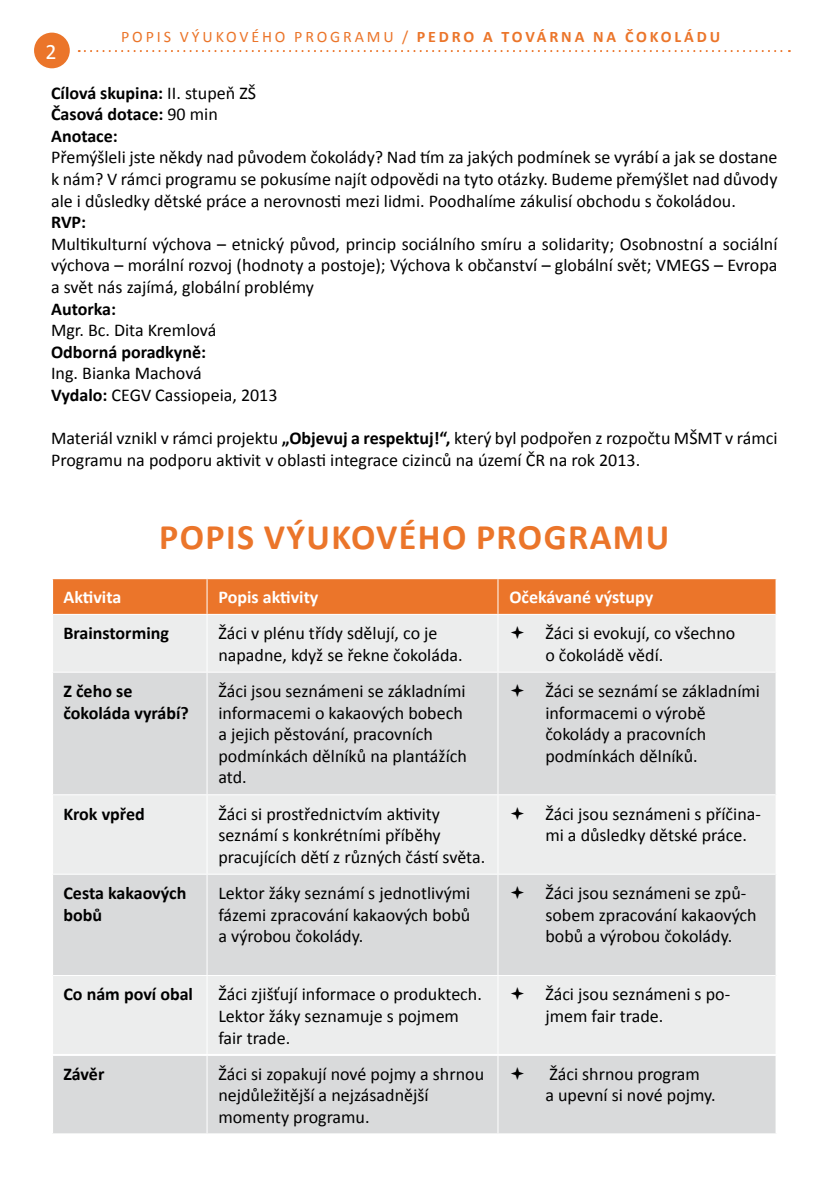
<style>
.page{position:relative;width:840px;height:1191px;background:#fff}
.page>*{position:absolute;margin:0;border:0;box-sizing:border-box;transform-origin:0 0}
.t1{font:700 36px "Calibri";letter-spacing:.04em;color:#eb752a}
.t2{font:22px "Calibri";color:#fff}
.t3{font:18px/21.6px "Calibri";color:#000}
.t4{font:700 18px/21.6px "Calibri";color:#000}
.t5{font:700 18px "Calibri";letter-spacing:-.005em;color:#fff}
.t6{font:16px "Calibri";letter-spacing:.18em;color:#eb752a}
.s1{font-weight:700}
.s2{font-weight:400}
</style>
<div class="page">
<svg style="left:79px;top:50px;width:710px;height:2px"></svg>
<div style="left:34px;top:33px;width:36px;height:35px;background:#eb752a;border-radius:50%"></div>
<div style="left:53px;top:579px;width:722px;height:35px;background:#eb752a"></div>
<div style="left:53px;top:615px;width:722px;height:56px;background:#eceded"></div>
<svg style="left:53px;top:672px;width:722px;height:461px;background:#dfe0e1"></svg>
<hr style="left:51px;top:1054px;width:156px;height:2px;background:#fff">
<hr style="left:207px;top:1054px;width:290px;height:2px;background:#fff">
<hr style="left:497px;top:1054px;width:280px;height:2px;background:#fff">
<hr style="left:206px;top:579px;width:1px;height:35px;background:#fff">
<hr style="left:497px;top:579px;width:1px;height:35px;background:#fff">
<hr style="left:206px;top:615px;width:1px;height:56px;background:#fff">
<hr style="left:497px;top:615px;width:1px;height:56px;background:#fff">
<hr style="left:206px;top:672px;width:1px;height:122px;background:#fff">
<hr style="left:497px;top:672px;width:1px;height:122px;background:#fff">
<hr style="left:53px;top:794px;width:154px;height:1px;background:#fff">
<hr style="left:207px;top:794px;width:290px;height:1px;background:#fff">
<hr style="left:206px;top:795px;width:1px;height:78px;background:#fff">
<hr style="left:497px;top:794px;width:278px;height:1px;background:#fff">
<hr style="left:497px;top:795px;width:1px;height:78px;background:#fff">
<hr style="left:53px;top:873px;width:154px;height:1px;background:#fff">
<hr style="left:207px;top:873px;width:290px;height:1px;background:#fff">
<hr style="left:206px;top:874px;width:1px;height:101px;background:#fff">
<hr style="left:497px;top:873px;width:278px;height:1px;background:#fff">
<hr style="left:497px;top:874px;width:1px;height:101px;background:#fff">
<hr style="left:53px;top:975px;width:154px;height:1px;background:#fff">
<hr style="left:207px;top:975px;width:290px;height:1px;background:#fff">
<hr style="left:206px;top:976px;width:1px;height:78px;background:#fff">
<hr style="left:497px;top:975px;width:278px;height:1px;background:#fff">
<hr style="left:497px;top:976px;width:1px;height:78px;background:#fff">
<hr style="left:206px;top:1056px;width:1px;height:77px;background:#fff">
<hr style="left:497px;top:1056px;width:1px;height:77px;background:#fff">
<svg style="left:510px;top:626px;width:13px;height:13px"></svg>
<svg style="left:510px;top:684px;width:13px;height:13px"></svg>
<svg style="left:510px;top:806px;width:13px;height:13px"></svg>
<svg style="left:510px;top:886px;width:13px;height:13px"></svg>
<svg style="left:510px;top:987px;width:13px;height:13px"></svg>
<svg style="left:510px;top:1066px;width:13px;height:13px"></svg>
<p class="t6" style="left:121px;top:26px;width:600px">POPIS VÝUKOVÉHO PROGRAMU / <span class="s1">Pedro a továrna na čokoládu</span></p>
<p class="t2" style="left:45px;top:37px;width:13px">2</p>
<p class="t4" style="left:51px;top:82px;width:206px">Cílová skupina: <span class="s2">II. stupeň ZŠ<br></span>Časová dotace: <span class="s2">90 min<br></span>Anotace:</p>
<p class="t3" style="left:51px;top:147px;width:727px;text-align:justify">Přemýšleli jste někdy nad původem čokolády? Nad tím za jakých podmínek se vyrábí a jak se dostane k nám? V rámci programu se pokusíme najít odpovědi na tyto otázky. Budeme přemýšlet nad důvody ale i důsledky dětské práce a nerovnosti mezi lidmi. Poodhalíme zákulisí obchodu s čokoládou.</p>
<p class="t4" style="left:51px;top:211px;width:37px">RVP:</p>
<p class="t3" style="left:51px;top:233px;width:727px;text-align:justify">Multikulturní výchova – etnický původ, princip sociálního smíru a solidarity; Osobnostní a sociální výchova – morální rozvoj (hodnoty a postoje); Výchova k občanství – globální svět; VMEGS – Evropa a svět nás zajímá, globální problémy</p>
<p class="t4" style="left:51px;top:298px;width:66px">Autorka:</p>
<p class="t3" style="left:51px;top:319px;width:167px">Mgr. Bc. Dita Kremlová</p>
<p class="t4" style="left:51px;top:341px;width:156px">Odborná poradkyně:</p>
<p class="t3" style="left:51px;top:363px;width:228px">Ing. Bianka Machová<br><span class="s1">Vydalo:</span> CEGV Cassiopeia, 2013</p>
<p class="t3" style="left:51px;top:427px;width:727px">Materiál vznikl v rámci projektu <span class="s1">„Objevuj a respektuj!“,</span> který byl podpořen z rozpočtu MŠMT v rámci<br>Programu na podporu aktivit v oblasti integrace cizinců na území ČR na rok 2013.</p>
<h1 class="t1" style="left:159px;top:514px;width:171px">Popis VÝUKOV</h1>
<h1 class="t1" style="left:398px;top:514px;width:267px">ÉHO PROGRAMU</h1>
<p class="t5" style="left:63px;top:585px;width:59px">Aktivita</p>
<p class="t5" style="left:218px;top:585px;width:101px">Popis aktivity</p>
<p class="t5" style="left:509px;top:585px;width:145px">Očekávané výstupy</p>
<p class="t4" style="left:63px;top:622px;width:107px">Brainstorming</p>
<p class="t3" style="left:218px;top:622px;width:246px">Žáci v plénu třídy sdělují, co je napadne, když se řekne čokoláda.</p>
<p class="t3" style="left:545px;top:622px;width:191px">Žáci si evokují, co všechno o čokoládě vědí.</p>
<p class="t4" style="left:63px;top:680px;width:127px">Z čeho se čokoláda vyrábí?</p>
<p class="t3" style="left:218px;top:680px;width:250px">Žáci jsou seznámeni se základními informacemi o kakaových bobech a jejich pěstování, pracovních podmínkách dělníků na plantážích atd.</p>
<p class="t3" style="left:545px;top:680px;width:216px">Žáci se seznámí se základními informacemi o výrobě čokolády a pracovních podmínkách dělníků.</p>
<p class="t4" style="left:63px;top:803px;width:83px">Krok vpřed</p>
<p class="t3" style="left:218px;top:803px;width:268px">Žáci si prostřednictvím aktivity seznámí s konkrétními příběhy pracujících dětí z různých částí světa.</p>
<p class="t3" style="left:545px;top:803px;width:217px">Žáci jsou seznámeni s příčina&shy;mi a důsledky dětské práce.</p>
<p class="t4" style="left:63px;top:882px;width:124px">Cesta kakaových bobů</p>
<p class="t3" style="left:218px;top:882px;width:253px;text-align:justify">Lektor žáky seznámí s jednotlivými fázemi zpracování kakaových bobů a výrobou čokolády.</p>
<p class="t3" style="left:545px;top:882px;width:213px">Žáci jsou seznámeni se způ&shy;sobem zpracování kakaových bobů a výrobou čokolády.</p>
<p class="t4" style="left:63px;top:983px;width:131px">Co nám poví obal</p>
<p class="t3" style="left:218px;top:983px;width:265px">Žáci zjišťují informace o produktech.<br>Lektor žáky seznamuje s pojmem fair trade.</p>
<p class="t3" style="left:545px;top:983px;width:186px">Žáci jsou seznámeni s po&shy;jmem fair trade.</p>
<p class="t4" style="left:63px;top:1063px;width:42px">Závěr</p>
<p class="t3" style="left:218px;top:1063px;width:267px">Žáci si zopakují nové pojmy a shrnou nejdůležitější a nejzásadnější momenty programu.</p>
<p class="t3" style="left:545px;top:1063px;width:172px">Žáci shrnou program<br>a upevní si nové pojmy.</p>
</div>
